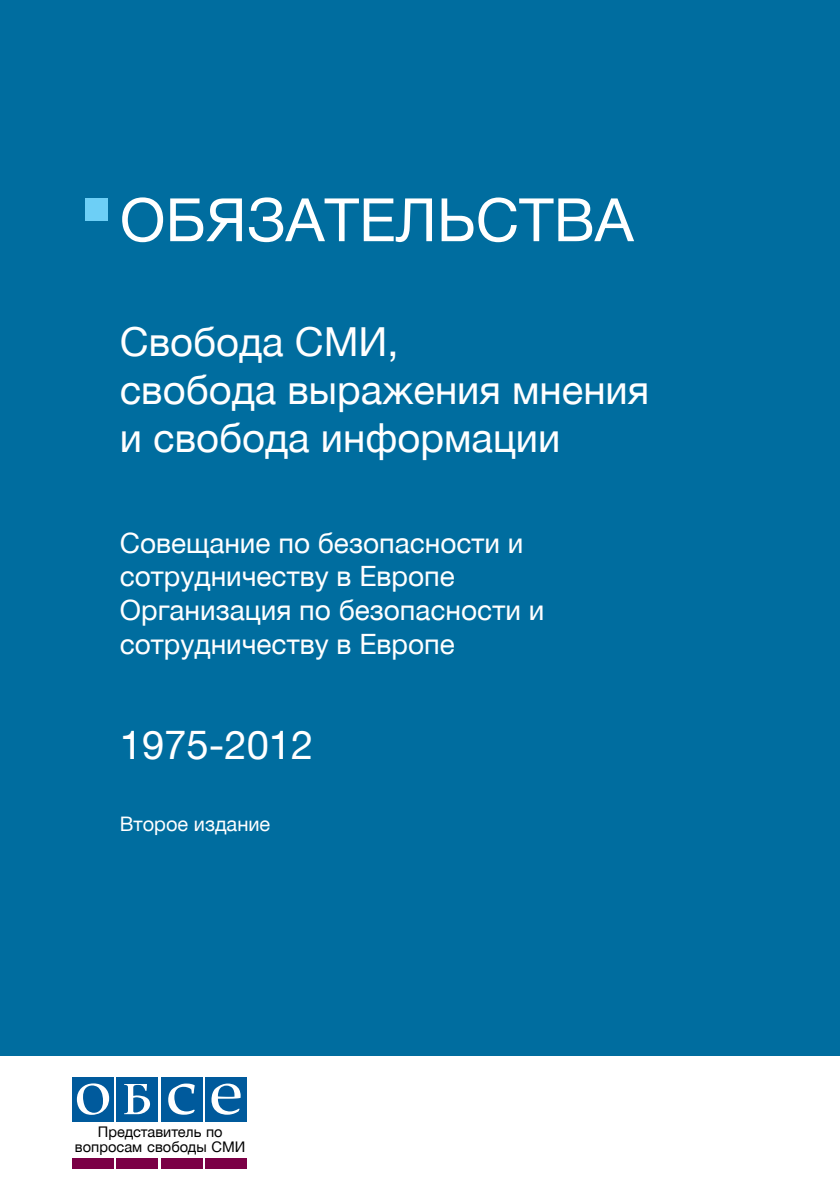
<style>
.page{position:relative;width:840px;height:1191px;background:#fff}
.page>*{position:absolute;margin:0;border:0;box-sizing:border-box;transform-origin:0 0}
.t1{font:60px "Helvetica Neue LTCYR";color:#fff}
.t2{font:40px/48px "Helvetica Neue LTCYR";color:#fff}
.t3{font:28px/33.6px "Helvetica Neue LTCYR";color:#fff}
.t4{font:20px "Helvetica Neue LTCYR";color:#fff}
.t5{font:14.6px/15.8px "Helvetica Neue LTCYR";color:#000;text-align:center}
</style>
<div class="page">
<div style="left:0;top:0;width:839px;height:1055px;background:#006d9f"></div>
<div style="left:85px;top:198px;width:23px;height:23px;background:#6dcff6"></div>
<div style="left:72px;top:1158px;width:42px;height:10px;background:#7b0046"></div>
<div style="left:116px;top:1158px;width:42px;height:10px;background:#7b0046"></div>
<div style="left:161px;top:1158px;width:41px;height:10px;background:#7b0046"></div>
<div style="left:205px;top:1158px;width:41px;height:10px;background:#7b0046"></div>
<div style="left:72px;top:1076px;width:42px;height:45px;background:#005a9c"></div>
<div style="left:116px;top:1076px;width:42px;height:45px;background:#005a9c"></div>
<div style="left:161px;top:1076px;width:41px;height:45px;background:#005a9c"></div>
<div style="left:205px;top:1076px;width:41px;height:45px;background:#005a9c"></div>
<svg style="left:211px;top:1083px;width:29px;height:31px"></svg>
<svg style="left:168px;top:1083px;width:27px;height:31px"></svg>
<svg style="left:77px;top:1083px;width:32px;height:31px"></svg>
<svg style="left:124px;top:1084px;width:26px;height:30px"></svg>
<h1 class="t1" style="left:120px;top:187px;width:515px">ОБЯЗАТЕЛЬСТВА</h1>
<h2 class="t2" style="left:120px;top:318px;width:530px">Свобода СМИ,<br>свобода выражения мнения и свобода информации</h2>
<p class="t3" style="left:120px;top:526px;width:426px">Совещание по безопасности и сотрудничеству в Европе<br>Организация по безопасности и сотрудничеству в Европе</p>
<h2 class="t2" style="left:120px;top:721px;width:195px">1975-2012</h2>
<p class="t4" style="left:120px;top:813px;width:152px">Второе издание</p>
<p class="t5" style="left:75px;top:1123px;width:172px">Представитель по вопросам свободы СМИ</p>
</div>
